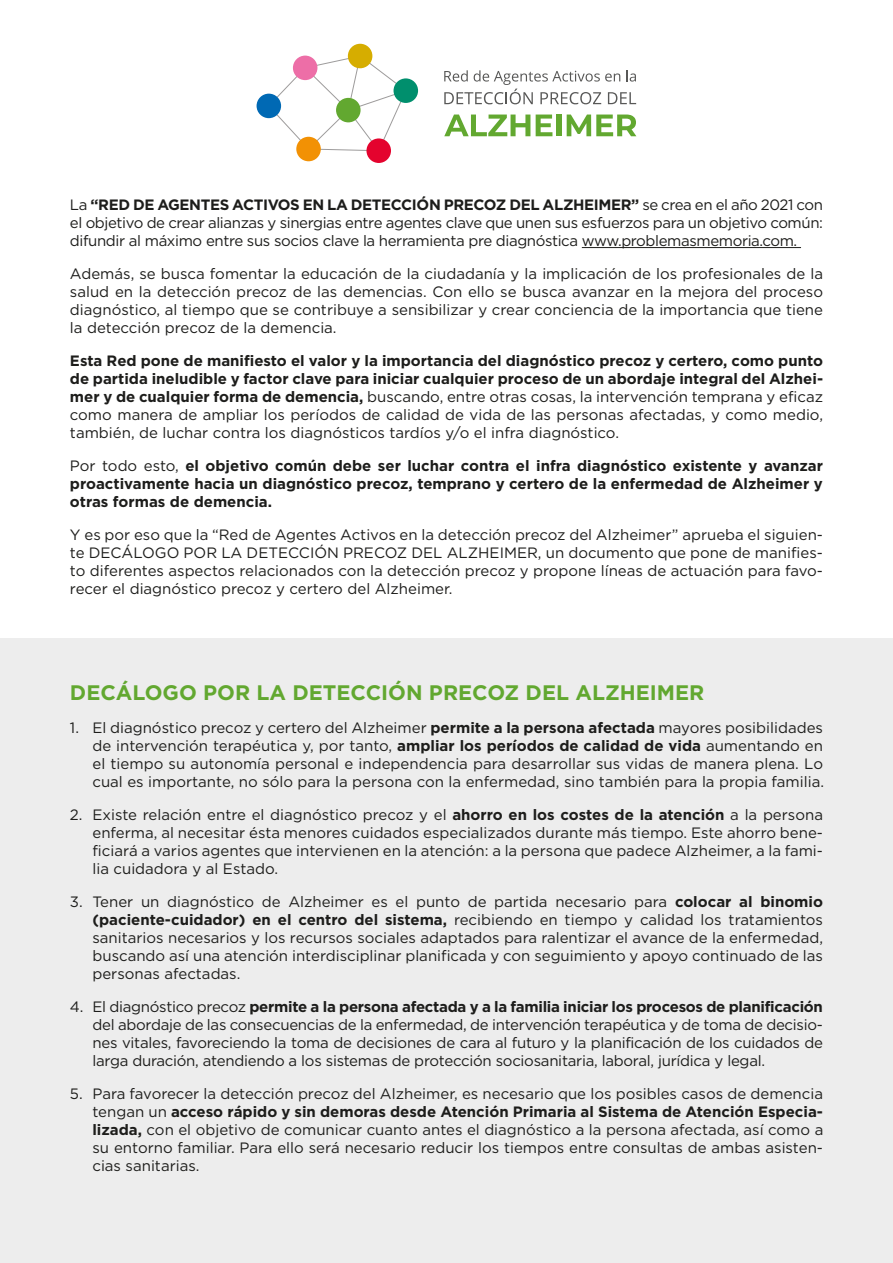
<style>
.page{position:relative;width:893px;height:1263px;background:#fff}
.page>*{position:absolute;margin:0;border:0;box-sizing:border-box;transform-origin:0 0}
.t1{font:700 21px "Gotham";color:#62a830}
.t2{font:15px/18px "Gotham";color:#1d1d1b;text-align:justify}
.t3{font:700 15px/18px "Gotham";color:#1d1d1b;text-align:justify}
.s1{font-weight:700}
.s2{font-weight:400}
</style>
<div class="page">
<div style="left:0;top:638px;width:893px;height:625px;background:#ededed"></div>
<hr style="left:582px;top:247px;width:219px;height:1px;background:#1d1d1b">
<svg style="left:268px;top:55px;width:135px;height:96px"></svg>
<div style="left:348px;top:44px;width:24px;height:24px;background:#d6ad00;border-radius:50%"></div>
<div style="left:257px;top:94px;width:24px;height:24px;background:#0069b4;border-radius:50%"></div>
<div style="left:366px;top:138px;width:25px;height:25px;background:#e4032e;border-radius:50%"></div>
<div style="left:394px;top:78px;width:24px;height:25px;background:#008f6d;border-radius:50%"></div>
<div style="left:293px;top:56px;width:24px;height:24px;background:#ed6ea7;border-radius:50%"></div>
<div style="left:336px;top:98px;width:25px;height:24px;background:#62a830;border-radius:50%"></div>
<div style="left:296px;top:137px;width:25px;height:24px;background:#f29104;border-radius:50%"></div>
<svg style="left:444px;top:115px;width:86px;height:21px"></svg>
<svg style="left:536px;top:115px;width:16px;height:21px"></svg>
<div style="left:556px;top:115px;width:5px;height:21px;background:#62a830"></div>
<svg style="left:567px;top:115px;width:69px;height:21px"></svg>
<svg style="left:444px;top:70px;width:192px;height:34px"></svg>
<p class="t2" style="left:70px;top:195px;width:755px">La <span class="s1">“RED DE AGENTES ACTIVOS EN LA DETECCIÓN PRECOZ DEL ALZHEIMER”</span> se crea en el año 2021 con el objetivo de crear alianzas y sinergias entre agentes clave que unen sus esfuerzos para un objetivo común: difundir al máximo entre sus socios clave la herramienta pre diagnóstica www.problemasmemoria.com.</p>
<p class="t2" style="left:70px;top:264px;width:755px">Además, se busca fomentar la educación de la ciudadanía y la implicación de los profesionales de la salud en la detección precoz de las demencias. Con ello se busca avanzar en la mejora del proceso diagnóstico, al tiempo que se contribuye a sensibilizar y crear conciencia de la importancia que tiene la detección precoz de la demencia.</p>
<p class="t3" style="left:70px;top:351px;width:755px">Esta Red pone de manifiesto el valor y la importancia del diagnóstico precoz y certero, como punto de partida ineludible y factor clave para iniciar cualquier proceso de un abordaje integral del Alzhei&shy;mer y de cualquier forma de demencia, <span class="s2">buscando, entre otras cosas, la intervención temprana y eficaz como manera de ampliar los períodos de calidad de vida de las personas afectadas, y como medio, también, de luchar contra los diagnósticos tardíos y/o el infra diagnóstico.</span></p>
<p class="t3" style="left:70px;top:456px;width:755px"><span class="s2">Por todo esto,</span> el objetivo común debe ser luchar contra el infra diagnóstico existente y avanzar proactivamente hacia un diagnóstico precoz, temprano y certero de la enfermedad de Alzheimer y otras formas de demencia.</p>
<p class="t2" style="left:70px;top:525px;width:755px">Y es por eso que la “Red de Agentes Activos en la detección precoz del Alzheimer” aprueba el siguien&shy;te DECÁLOGO POR LA DETECCIÓN PRECOZ DEL ALZHEIMER, un documento que pone de manifies&shy;to diferentes aspectos relacionados con la detección precoz y propone líneas de actuación para favo&shy;recer el diagnóstico precoz y certero del Alzheimer.</p>
<h1 class="t1" style="left:70px;top:680px;width:636px">DECÁLOGO POR LA DETECCIÓN PRECOZ DEL ALZHEIMER</h1>
<p class="t2" style="left:92px;top:718px;width:733px;text-indent:-22px">1. El diagnóstico precoz y certero del Alzheimer <span class="s1">permite a la persona afectada</span> mayores posibilidades de intervención terapéutica y, por tanto, <span class="s1">ampliar los períodos de calidad de vida</span> aumentando en el tiempo su autonomía personal e independencia para desarrollar sus vidas de manera plena. Lo cual es importante, no sólo para la persona con la enfermedad, sino también para la propia familia.</p>
<p class="t2" style="left:92px;top:805px;width:732px;text-indent:-22px">2. Existe relación entre el diagnóstico precoz y el <span class="s1">ahorro en los costes de la atención</span> a la persona enferma, al necesitar ésta menores cuidados especializados durante más tiempo. Este ahorro bene&shy;ficiará a varios agentes que intervienen en la atención: a la persona que padece Alzheimer, a la fami&shy;lia cuidadora y al Estado.</p>
<p class="t2" style="left:92px;top:892px;width:732px;text-indent:-22px">3. Tener un diagnóstico de Alzheimer es el punto de partida necesario para <span class="s1">colocar al binomio (paciente-cuidador) en el centro del sistema,</span> recibiendo en tiempo y calidad los tratamientos sanitarios necesarios y los recursos sociales adaptados para ralentizar el avance de la enfermedad, buscando así una atención interdisciplinar planificada y con seguimiento y apoyo continuado de las personas afectadas.</p>
<p class="t2" style="left:92px;top:997px;width:732px;text-indent:-22px">4. El diagnóstico precoz <span class="s1">permite a la persona afectada y a la familia iniciar los procesos de planificación </span>del abordaje de las consecuencias de la enfermedad, de intervención terapéutica y de toma de decisio&shy;nes vitales, favoreciendo la toma de decisiones de cara al futuro y la planificación de los cuidados de larga duración, atendiendo a los sistemas de protección sociosanitaria, laboral, jurídica y legal.</p>
<p class="t2" style="left:92px;top:1084px;width:732px;text-indent:-22px">5. Para favorecer la detección precoz del Alzheimer, es necesario que los posibles casos de demencia tengan un <span class="s1">acceso rápido y sin demoras desde Atención Primaria al Sistema de Atención Especia&shy;lizada,</span> con el objetivo de comunicar cuanto antes el diagnóstico a la persona afectada, así como a su entorno familiar. Para ello será necesario reducir los tiempos entre consultas de ambas asisten&shy;cias sanitarias.</p>
</div>
